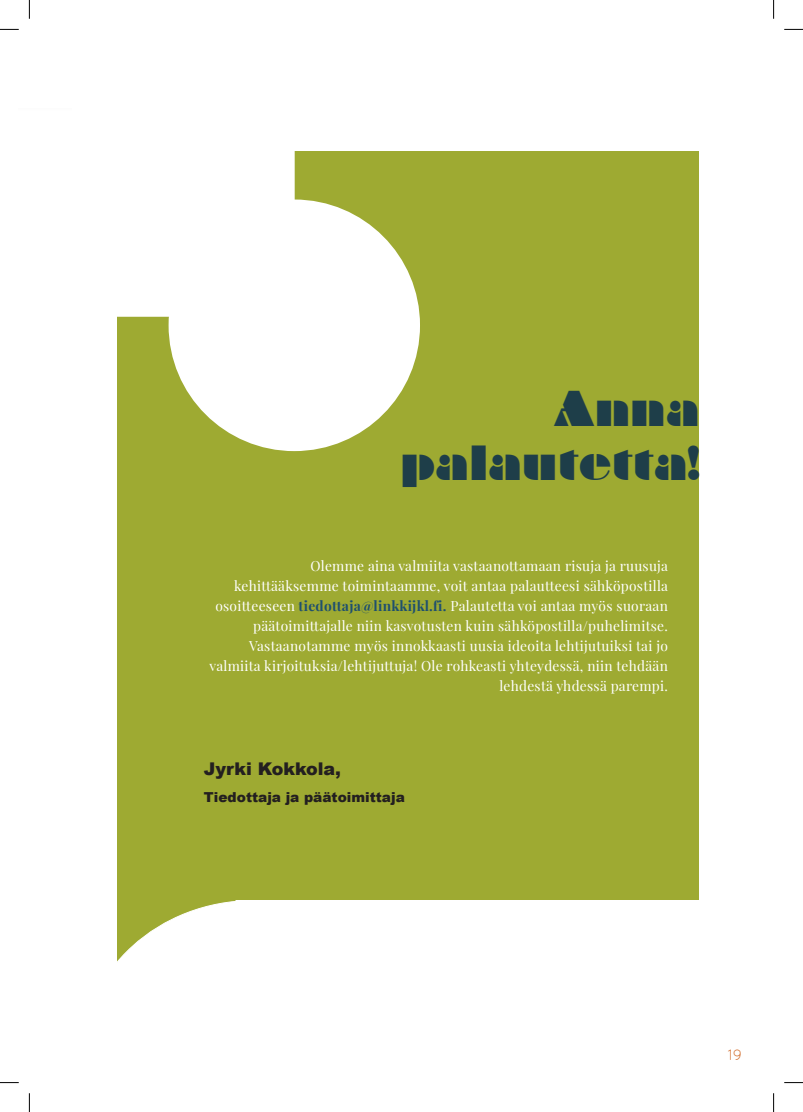
<style>
.page{position:relative;width:803px;height:1112px;background:#fff}
.page>*{position:absolute;margin:0;border:0;box-sizing:border-box;transform-origin:0 0}
.t1{font:45px/54px "Braggadocio";color:#1e3e49;text-align:right}
.t2{font:900 17.5px "Arial";color:#231f20}
.t3{font:15px "Quicksand";color:#d37132}
.t4{font:13.75px/20px "Playfair Display";letter-spacing:.02em;color:#fff;text-align:right}
.t5{font:900 13.75px "Arial";color:#231f20}
.s1{font-weight:700;color:#1e4f6e}
</style>
<div class="page">
<div style="left:117px;top:151px;width:581px;height:930px;background:#9eaa32"></div>
<div style="left:78px;top:111px;width:216px;height:205px;background:#fff"></div>
<div style="left:425px;top:900px;width:273px;height:181px;background:#fff"></div>
<div style="left:117px;top:900px;width:308px;height:181px;background:#fff"></div>
<div style="left:169px;top:199px;width:251px;height:252px;background:#fff;border-radius:50%"></div>
<svg style="left:0;top:29px;width:19px;height:1px"></svg>
<svg style="left:784px;top:29px;width:19px;height:1px"></svg>
<svg style="left:0;top:1082px;width:19px;height:1px"></svg>
<svg style="left:784px;top:1082px;width:19px;height:1px"></svg>
<svg style="left:29px;top:0;width:1px;height:19px"></svg>
<svg style="left:29px;top:1093px;width:1px;height:18px"></svg>
<svg style="left:773px;top:0;width:1px;height:19px"></svg>
<svg style="left:773px;top:1093px;width:1px;height:18px"></svg>
<h1 class="t1" style="left:400px;top:381px;width:301px">Anna palautetta!</h1>
<p class="t4" style="left:209px;top:554px;width:460px">Olemme aina valmiita vastaanottamaan risuja ja ruusuja kehittääksemme toimintaamme, voit antaa palautteesi sähköpostilla osoitteeseen <span class="s1">tiedottaja@linkkijkl.fi.</span> Palautetta voi antaa myös suoraan päätoimittajalle niin kasvotusten kuin sähköpostilla/puhelimitse.<br>Vastaanotamme myös innokkaasti uusia ideoita lehtijutuiksi tai jo valmiita kirjoituksia/lehtijuttuja! Ole rohkeasti yhteydessä, niin tehdään lehdestä yhdessä parempi.</p>
<p class="t2" style="left:204px;top:756px;width:139px">Jyrki Kokkola,</p>
<p class="t5" style="left:204px;top:786px;width:202px">Tiedottaja ja päätoimittaja</p>
<p class="t3" style="left:728px;top:1045px;width:16px">19</p>
</div>
